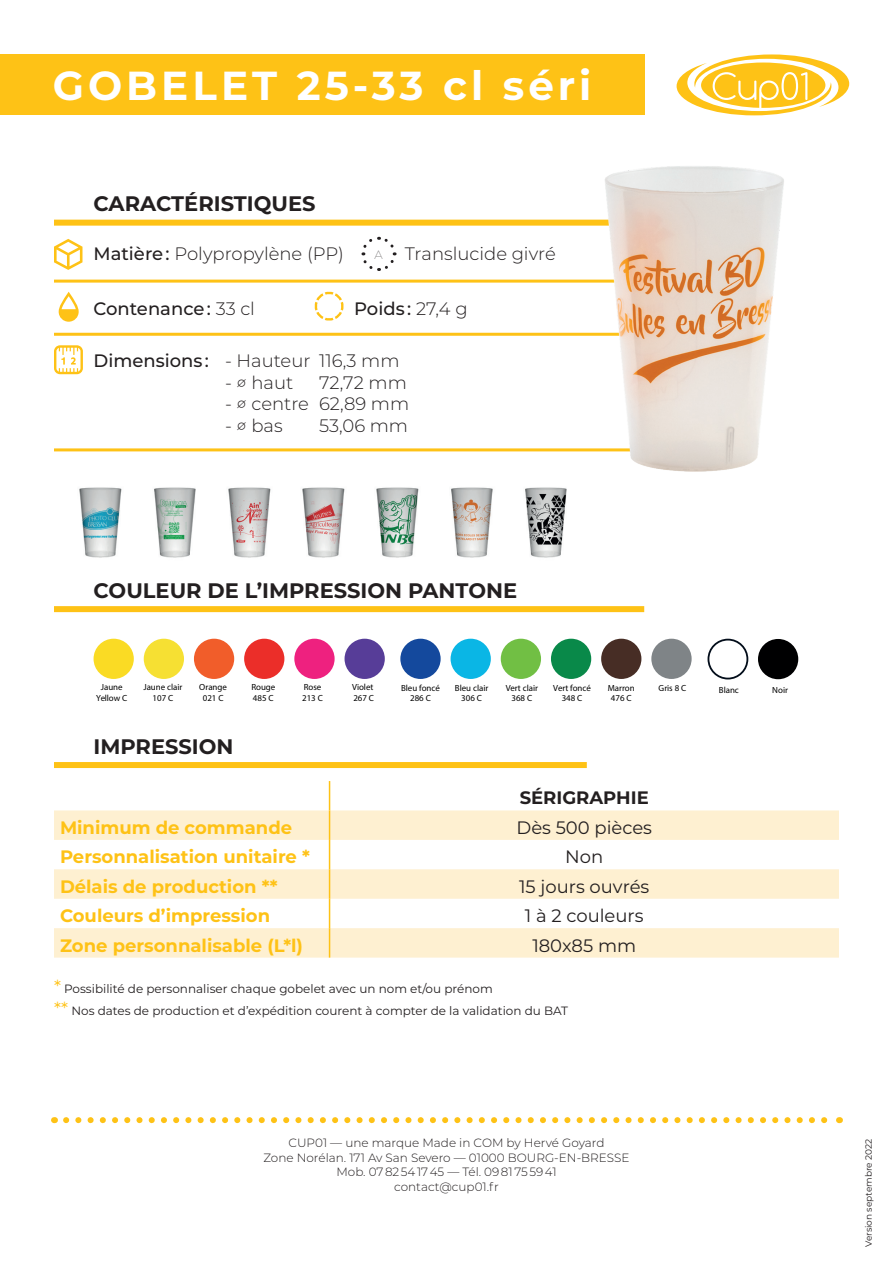
<style>
.page{position:relative;width:893px;height:1263px;background:#fff}
.page>*{position:absolute;margin:0;border:0;box-sizing:border-box;transform-origin:0 0}
.t1{font:700 40.5px "Montserrat";letter-spacing:.1em;color:#fff}
.t2{font:700 21px "Montserrat";color:#231f20}
.t3{font:700 18px "Montserrat";color:#fec216}
.t4{font:300 18px/21.6px "Montserrat";color:#231f20}
.t5{font:18px "Montserrat";color:#231f20}
.t6{font:500 18px "Montserrat";color:#231f20}
.t7{font:700 18px "Montserrat";color:#231f20}
.t8{font:12px/21.6px "Montserrat";color:#231f20}
.t9{font:300 12px/14.4px "Montserrat";color:#231f20;text-align:center}
.t10{font:9px "Montserrat";color:#231f20}
.t11{font:8.85px/10.6px "Myriad Pro";color:#000001;text-align:center}
.s1{font-weight:500}
.s2{font-weight:300}
.s3{font-weight:100;font-size:12px}
.s4{font-size:18px;color:#fec216}
</style>
<div class="page">
<div style="left:0;top:54px;width:645px;height:61px;background:#fec216"></div>
<svg style="left:314px;top:291px;width:30px;height:30px"></svg>
<svg style="left:54px;top:239px;width:28px;height:31px"></svg>
<svg style="left:59px;top:292px;width:20px;height:30px"></svg>
<svg style="left:54px;top:345px;width:29px;height:29px"></svg>
<div style="left:54px;top:220px;width:590px;height:6px;background:#fec216"></div>
<hr style="left:54px;top:280px;width:573px;height:3px;background:#fec216">
<hr style="left:54px;top:333px;width:607px;height:3px;background:#fec216">
<hr style="left:54px;top:448px;width:592px;height:3px;background:#fec216">
<svg style="left:54px;top:810px;width:785px;height:147px;fill:#fef0d1"></svg>
<svg style="left:329px;top:781px;width:1px;height:29px"></svg>
<hr style="left:329px;top:810px;width:1px;height:30px;background:#fec216">
<svg style="left:329px;top:840px;width:1px;height:29px"></svg>
<hr style="left:329px;top:869px;width:1px;height:30px;background:#fec216">
<svg style="left:329px;top:899px;width:1px;height:58px"></svg>
<div style="left:54px;top:762px;width:533px;height:6px;background:#fec216"></div>
<svg style="left:66px;top:1117px;width:762px;height:6px"></svg>
<svg style="left:677px;top:54px;width:172px;height:61px"></svg>
<div style="left:54px;top:606px;width:590px;height:6px;background:#fec216"></div>
<svg style="left:361px;top:236px;width:36px;height:35px"></svg>
<div style="left:194px;top:639px;width:40px;height:40px;background:#f15d2a;border-radius:50%"></div>
<div style="left:244px;top:639px;width:40px;height:40px;background:#eb2e29;border-radius:50%"></div>
<div style="left:294px;top:639px;width:41px;height:40px;background:#ee217f;border-radius:50%"></div>
<div style="left:345px;top:639px;width:40px;height:40px;background:#573d98;border-radius:50%"></div>
<div style="left:144px;top:639px;width:40px;height:40px;background:#f6e033;border-radius:50%"></div>
<div style="left:94px;top:639px;width:40px;height:40px;background:#fadb24;border-radius:50%"></div>
<div style="left:501px;top:639px;width:40px;height:40px;background:#71bf44;border-radius:50%"></div>
<div style="left:551px;top:639px;width:40px;height:40px;background:#098949;border-radius:50%"></div>
<div style="left:601px;top:639px;width:40px;height:40px;background:#472d25;border-radius:50%"></div>
<div style="left:651px;top:639px;width:41px;height:40px;background:#7f8487;border-radius:50%"></div>
<div style="left:451px;top:639px;width:40px;height:40px;background:#0ab6e5;border-radius:50%"></div>
<div style="left:400px;top:639px;width:41px;height:40px;background:#14499d;border-radius:50%"></div>
<div style="left:707px;top:639px;width:41px;height:40px;border:2px solid #030d1a;border-radius:50%"></div>
<div style="left:758px;top:639px;width:40px;height:40px;background:#000001;border-radius:50%"></div>
<img style="left:590px;top:166px;width:194px;height:306px">
<img style="left:451px;top:487px;width:42px;height:71px">
<img style="left:376px;top:487px;width:43px;height:71px">
<img style="left:302px;top:487px;width:43px;height:71px">
<img style="left:228px;top:487px;width:43px;height:71px">
<img style="left:79px;top:487px;width:43px;height:71px">
<img style="left:525px;top:487px;width:42px;height:71px">
<img style="left:154px;top:487px;width:42px;height:71px">
<h1 class="t1" style="left:53px;top:57px;width:540px">GOBELET 25-33 cl séri</h1>
<h2 class="t2" style="left:94px;top:189px;width:223px">CARACTÉRISTIQUES</h2>
<h3 class="t4" style="left:94px;top:242px;width:252px"><span class="s1">Matière :</span> Polypropylène (PP)</h3>
<h3 class="t6" style="left:94px;top:296px;width:163px">Contenance : <span class="s2">33 cl</span></h3>
<h3 class="t6" style="left:354px;top:296px;width:115px">Poids : <span class="s2">27,4 g</span></h3>
<h3 class="t6" style="left:94px;top:348px;width:218px">Dimensions : <span class="s2">- Hauteur</span></h3>
<h3 class="t4" style="left:225px;top:371px;width:70px">- ∅ haut</h3>
<h3 class="t4" style="left:225px;top:393px;width:85px">- ∅ centre</h3>
<h3 class="t4" style="left:225px;top:414px;width:59px">- ∅ bas</h3>
<h3 class="t4" style="left:374px;top:242px;width:183px"><span class="s3">A</span> Translucide givré</h3>
<h3 class="t4" style="left:319px;top:349px;width:92px">116,3 mm<br>72,72 mm<br>62,89 mm<br>53,06 mm</h3>
<h2 class="t2" style="left:94px;top:575px;width:425px">COULEUR DE L’IMPRESSION PANTONE</h2>
<p class="t11" style="left:96px;top:682px;width:33px">Jaune<br>Yellow C</p>
<p class="t11" style="left:143px;top:682px;width:41px">Jaune clair<br>107 C</p>
<p class="t11" style="left:199px;top:682px;width:29px">Orange<br>021 C</p>
<p class="t11" style="left:251px;top:682px;width:25px;text-align:left">Rouge<br>485 C</p>
<p class="t11" style="left:302px;top:682px;width:22px;text-align:left">Rose<br>213 C</p>
<p class="t11" style="left:352px;top:682px;width:23px;text-align:left">Violet<br>267 C</p>
<p class="t11" style="left:401px;top:682px;width:40px">Bleu foncé<br>286 C</p>
<p class="t11" style="left:455px;top:682px;width:35px">Bleu clair<br>306 C</p>
<p class="t11" style="left:506px;top:682px;width:34px">Vert clair<br>368 C</p>
<p class="t11" style="left:553px;top:682px;width:39px">Vert foncé<br>348 C</p>
<p class="t11" style="left:608px;top:682px;width:29px">Marron<br>476 C</p>
<p class="t11" style="left:659px;top:682px;width:29px">Gris 8 C</p>
<p class="t11" style="left:719px;top:684px;width:22px">Blanc</p>
<p class="t11" style="left:772px;top:684px;width:17px">Noir</p>
<h2 class="t2" style="left:94px;top:731px;width:142px">IMPRESSION</h2>
<h3 class="t7" style="left:520px;top:785px;width:131px">SÉRIGRAPHIE</h3>
<h3 class="t3" style="left:60px;top:814px;width:234px">Minimum de commande</h3>
<h3 class="t5" style="left:516px;top:815px;width:137px">Dès 500 pièces</h3>
<h3 class="t3" style="left:60px;top:844px;width:251px">Personnalisation unitaire *</h3>
<h3 class="t5" style="left:565px;top:844px;width:40px">Non</h3>
<h3 class="t3" style="left:60px;top:873px;width:219px">Délais de production **</h3>
<h3 class="t5" style="left:519px;top:874px;width:132px">15 jours ouvrés</h3>
<h3 class="t3" style="left:60px;top:903px;width:212px">Couleurs d’impression</h3>
<h3 class="t5" style="left:525px;top:903px;width:120px">1 à 2 couleurs</h3>
<h3 class="t3" style="left:60px;top:932px;width:245px">Zone personnalisable (L*l)</h3>
<h3 class="t5" style="left:532px;top:933px;width:105px">180x85 mm</h3>
<h3 class="t8" style="left:54px;top:978px;width:516px"><span class="s4">*</span> Possibilité de personnaliser chaque gobelet avec un nom et/ou prénom<br><span class="s4">**</span> Nos dates de production et d’expédition courent à compter de la validation du BAT</h3>
<h3 class="t9" style="left:263px;top:1135px;width:368px">CUP01 — une marque Made in COM by Hervé Goyard<br>Zone Norélan. 171 Av San Severo — 01000 BOURG-EN-BRESSE Mob. 07 82 54 17 45 — Tél. 09 81 75 59 41<br>contact@cup01.fr</h3>
<p class="t10" style="left:862px;top:1247px;width:110px;rotate:-90deg">Version septembre 2022</p>
</div>
